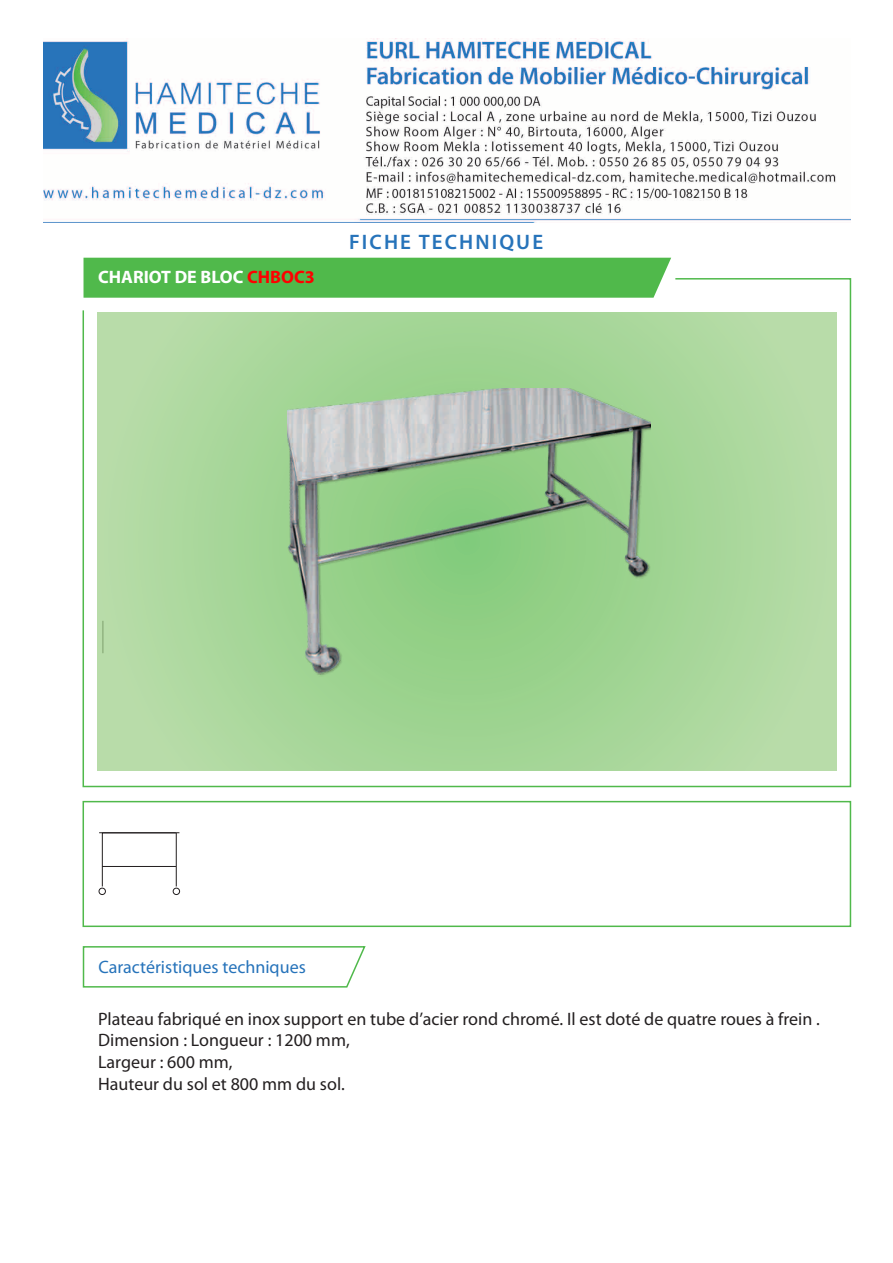
<style>
.page{position:relative;width:893px;height:1263px;background:#fff}
.page>*{position:absolute;margin:0;border:0;box-sizing:border-box;transform-origin:0 0}
.t1{font:600 21px "Myriad Pro";letter-spacing:.1em;color:#2673ba}
.t2{font:18px/21.6px "Myriad Pro";color:#231f20}
.t3{font:18px "Myriad Pro";color:#2673ba}
.t4{font:700 18px "Myriad Pro";color:#fff}
.s1{color:#f00}
</style>
<div class="page">
<img style="left:44px;top:39px;width:806px;height:183px">
<div style="left:83px;top:257px;width:588px;height:20px;background:#50b94b"></div>
<svg style="left:82px;top:946px;width:284px;height:42px"></svg>
<svg style="left:82px;top:277px;width:770px;height:511px"></svg>
<div style="left:83px;top:801px;width:768px;height:126px;border:2px solid #50b94b"></div>
<svg style="left:97px;top:312px;width:739px;height:458px;background:#aad79c"></svg>
<img style="left:288px;top:388px;width:363px;height:289px">
<hr style="left:102px;top:833px;width:1px;height:53px;background:#231f20">
<hr style="left:176px;top:833px;width:1px;height:53px;background:#231f20">
<hr style="left:102px;top:866px;width:74px;height:1px;background:#231f20">
<div style="left:99px;top:888px;width:7px;height:7px;border:1px solid #231f20;border-radius:50%"></div>
<div style="left:173px;top:888px;width:7px;height:7px;border:1px solid #231f20;border-radius:50%"></div>
<hr style="left:99px;top:832px;width:80px;height:1px;background:#231f20">
<p class="t4" style="left:98px;top:265px;width:218px">CHARIOT DE BLOC <span class="s1">CHBOC3</span></p>
<p class="t1" style="left:349px;top:229px;width:196px">FICHE TECHNIQUE</p>
<p class="t3" style="left:98px;top:956px;width:209px">Caractéristiques techniques</p>
<p class="t2" style="left:98px;top:1007px;width:723px">Plateau fabriqué en inox support en tube d’acier rond chromé. Il est doté de quatre roues à frein .<br>Dimension : Longueur : 1200 mm,<br>Largeur : 600 mm,<br>Hauteur du sol et 800 mm du sol.</p>
</div>
